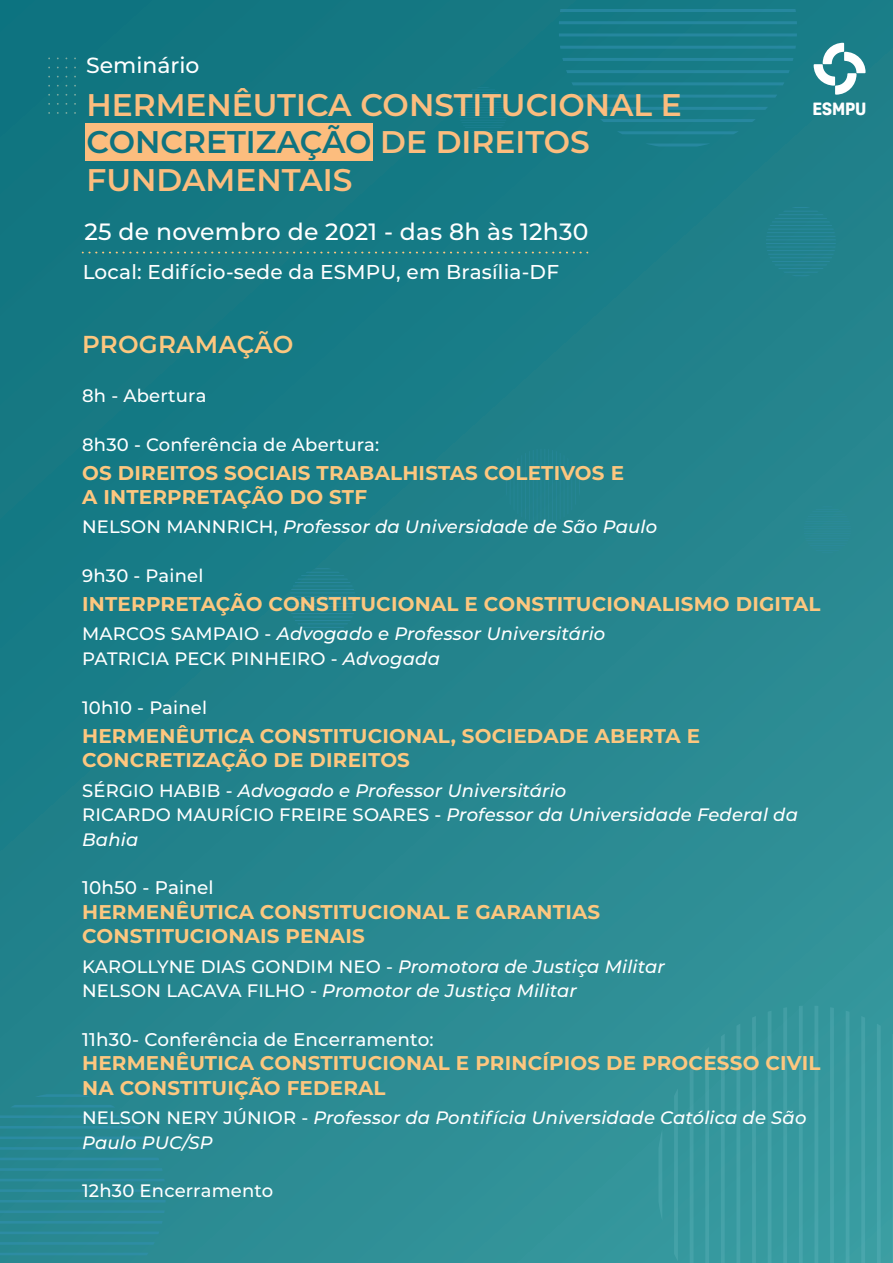
<style>
.page{position:relative;width:893px;height:1263px;background:#fff}
.page>*{position:absolute;margin:0;border:0;box-sizing:border-box;transform-origin:0 0}
.t1{font:600 31.35px/37.5px "Montserrat";color:#fcbd7e}
.t2{font:600 24.45px "Montserrat";letter-spacing:.01em;color:#fdc77f}
.t3{font:500 23.55px "Montserrat";letter-spacing:.01em;color:#fff}
.t4{font:500 21.9px "Montserrat";color:#fff}
.t5{font:500 20.1px "Montserrat";letter-spacing:.01em;color:#fff}
.t6{font:700 19.95px/24.5px "Montserrat";letter-spacing:.01em;color:#fdc77f}
.t7{font:500 18.3px "Montserrat";letter-spacing:.01em;color:#fff}
.t8{font:italic 500 18px/24.5px "Montserrat";letter-spacing:.01em;color:#fff}
.t9{font:500 18px "Montserrat";letter-spacing:.01em;color:#fff}
.t10{font:800 17.25px "Oscine";letter-spacing:-.01em;color:#fff}
.s1{color:#0e7380}
.s2{font-style:normal}
</style>
<div class="page">
<div style="left:0;top:0;width:893px;height:1263px;background:linear-gradient(to bottom,#127681,#319198)"></div>
<svg style="left:766px;top:207px;width:70px;height:69px;background:#22828e"></svg>
<svg style="left:289px;top:568px;width:67px;height:67px;background:#20818d"></svg>
<div style="left:804px;top:507px;width:47px;height:46px;background:#298891"></div>
<svg style="left:0;top:1253px;width:149px;height:2px"></svg>
<svg style="left:0;top:1242px;width:155px;height:3px"></svg>
<svg style="left:0;top:1231px;width:159px;height:3px"></svg>
<svg style="left:0;top:1221px;width:163px;height:2px"></svg>
<svg style="left:0;top:1210px;width:165px;height:3px"></svg>
<svg style="left:0;top:1200px;width:166px;height:2px"></svg>
<svg style="left:0;top:1189px;width:166px;height:3px"></svg>
<svg style="left:0;top:1179px;width:165px;height:2px"></svg>
<svg style="left:0;top:1168px;width:163px;height:3px"></svg>
<svg style="left:0;top:1158px;width:159px;height:2px"></svg>
<svg style="left:0;top:1147px;width:155px;height:3px"></svg>
<svg style="left:0;top:1136px;width:149px;height:3px"></svg>
<svg style="left:0;top:1126px;width:141px;height:2px"></svg>
<svg style="left:0;top:1115px;width:130px;height:3px"></svg>
<svg style="left:10px;top:1105px;width:105px;height:2px"></svg>
<svg style="left:35px;top:1094px;width:56px;height:3px"></svg>
<svg style="left:645px;top:144px;width:65px;height:3px"></svg>
<svg style="left:617px;top:131px;width:122px;height:3px"></svg>
<svg style="left:600px;top:119px;width:156px;height:3px"></svg>
<svg style="left:588px;top:107px;width:180px;height:3px"></svg>
<svg style="left:578px;top:95px;width:199px;height:3px"></svg>
<svg style="left:571px;top:82px;width:213px;height:3px"></svg>
<svg style="left:566px;top:70px;width:224px;height:3px"></svg>
<svg style="left:562px;top:58px;width:231px;height:3px"></svg>
<svg style="left:560px;top:46px;width:236px;height:3px"></svg>
<svg style="left:559px;top:33px;width:238px;height:3px"></svg>
<svg style="left:559px;top:21px;width:238px;height:3px"></svg>
<svg style="left:560px;top:9px;width:236px;height:3px"></svg>
<svg style="left:459px;top:87px;width:49px;height:49px;background:#157a87"></svg>
<svg style="left:892px;top:1034px;width:1px;height:229px"></svg>
<svg style="left:877px;top:1023px;width:4px;height:240px"></svg>
<svg style="left:861px;top:1016px;width:4px;height:247px"></svg>
<svg style="left:846px;top:1011px;width:3px;height:252px"></svg>
<svg style="left:830px;top:1007px;width:4px;height:256px"></svg>
<svg style="left:814px;top:1006px;width:4px;height:257px"></svg>
<svg style="left:799px;top:1006px;width:4px;height:257px"></svg>
<svg style="left:783px;top:1007px;width:4px;height:256px"></svg>
<svg style="left:768px;top:1011px;width:3px;height:252px"></svg>
<svg style="left:752px;top:1016px;width:4px;height:247px"></svg>
<svg style="left:736px;top:1023px;width:4px;height:240px"></svg>
<svg style="left:721px;top:1034px;width:4px;height:229px"></svg>
<svg style="left:705px;top:1047px;width:4px;height:216px"></svg>
<svg style="left:690px;top:1064px;width:3px;height:199px"></svg>
<svg style="left:674px;top:1088px;width:4px;height:173px"></svg>
<svg style="left:658px;top:1129px;width:4px;height:92px"></svg>
<div style="left:506px;top:449px;width:74px;height:75px;background:#22818b"></div>
<svg style="left:814px;top:43px;width:51px;height:52px"></svg>
<svg style="left:83px;top:252px;width:505px;height:1px"></svg>
<div style="left:85px;top:123px;width:287px;height:38px;background:#fcbd7e"></div>
<p class="t4" style="left:86px;top:50px;width:115px">Seminário</p>
<h1 class="t1" style="left:87px;top:84px;width:597px">HERMENÊUTICA CONSTITUCIONAL E<br><span class="s1">CONCRETIZAÇÃO</span> DE DIREITOS<br>FUNDAMENTAIS</h1>
<h3 class="t3" style="left:85px;top:215px;width:505px">25 de novembro de 2021 - das 8h às 12h30</h3>
<p class="t5" style="left:83px;top:258px;width:478px">Local: Edifício-sede da ESMPU, em Brasília-DF</p>
<p class="t10" style="left:813px;top:99px;width:55px">ESMPU</p>
<h2 class="t2" style="left:82px;top:327px;width:213px">PROGRAMAÇÃO</h2>
<p class="t9" style="left:82px;top:383px;width:126px">8h - Abertura</p>
<p class="t9" style="left:82px;top:432px;width:299px">8h30 - Conferência de Abertura:</p>
<p class="t6" style="left:82px;top:459px;width:543px">OS DIREITOS SOCIAIS TRABALHISTAS COLETIVOS E<br>A INTERPRETAÇÃO DO STF</p>
<p class="t8" style="left:82px;top:514px;width:576px"><span class="s2">NELSON MANNRICH,</span> Professor da Universidade de São Paulo</p>
<p class="t9" style="left:82px;top:563px;width:123px">9h30 - Painel</p>
<p class="t6" style="left:82px;top:591px;width:740px">INTERPRETAÇÃO CONSTITUCIONAL E CONSTITUCIONALISMO DIGITAL</p>
<p class="t8" style="left:82px;top:621px;width:525px"><span class="s2">MARCOS SAMPAIO -</span> Advogado e Professor Universitário<br><span class="s2">PATRICIA PECK PINHEIRO -</span> Advogada</p>
<p class="t9" style="left:82px;top:695px;width:126px">10h10 - Painel</p>
<p class="t6" style="left:82px;top:723px;width:620px">HERMENÊUTICA CONSTITUCIONAL, SOCIEDADE ABERTA E<br>CONCRETIZAÇÃO DE DIREITOS</p>
<p class="t8" style="left:82px;top:777px;width:717px"><span class="s2">SÉRGIO HABIB -</span> Advogado e Professor Universitário<br><span class="s2">RICARDO MAURÍCIO FREIRE SOARES -</span> Professor da Universidade Federal da<br>Bahia</p>
<p class="t7" style="left:82px;top:875px;width:133px">10h50 - Painel</p>
<p class="t6" style="left:82px;top:899px;width:520px">HERMENÊUTICA CONSTITUCIONAL E GARANTIAS<br>CONSTITUCIONAIS PENAIS</p>
<p class="t8" style="left:82px;top:953px;width:584px"><span class="s2">KAROLLYNE DIAS GONDIM NEO -</span> Promotora de Justiça Militar<br><span class="s2">NELSON LACAVA FILHO -</span> Promotor de Justiça Militar</p>
<p class="t7" style="left:82px;top:1027px;width:353px">11h30- Conferência de Encerramento:</p>
<p class="t6" style="left:82px;top:1050px;width:740px">HERMENÊUTICA CONSTITUCIONAL E PRINCÍPIOS DE PROCESSO CIVIL<br>NA CONSTITUIÇÃO FEDERAL</p>
<p class="t8" style="left:82px;top:1105px;width:726px"><span class="s2">NELSON NERY JÚNIOR -</span> Professor da Pontifícia Universidade Católica de São<br>Paulo PUC/SP</p>
<p class="t9" style="left:82px;top:1178px;width:193px">12h30 Encerramento</p>
</div>
